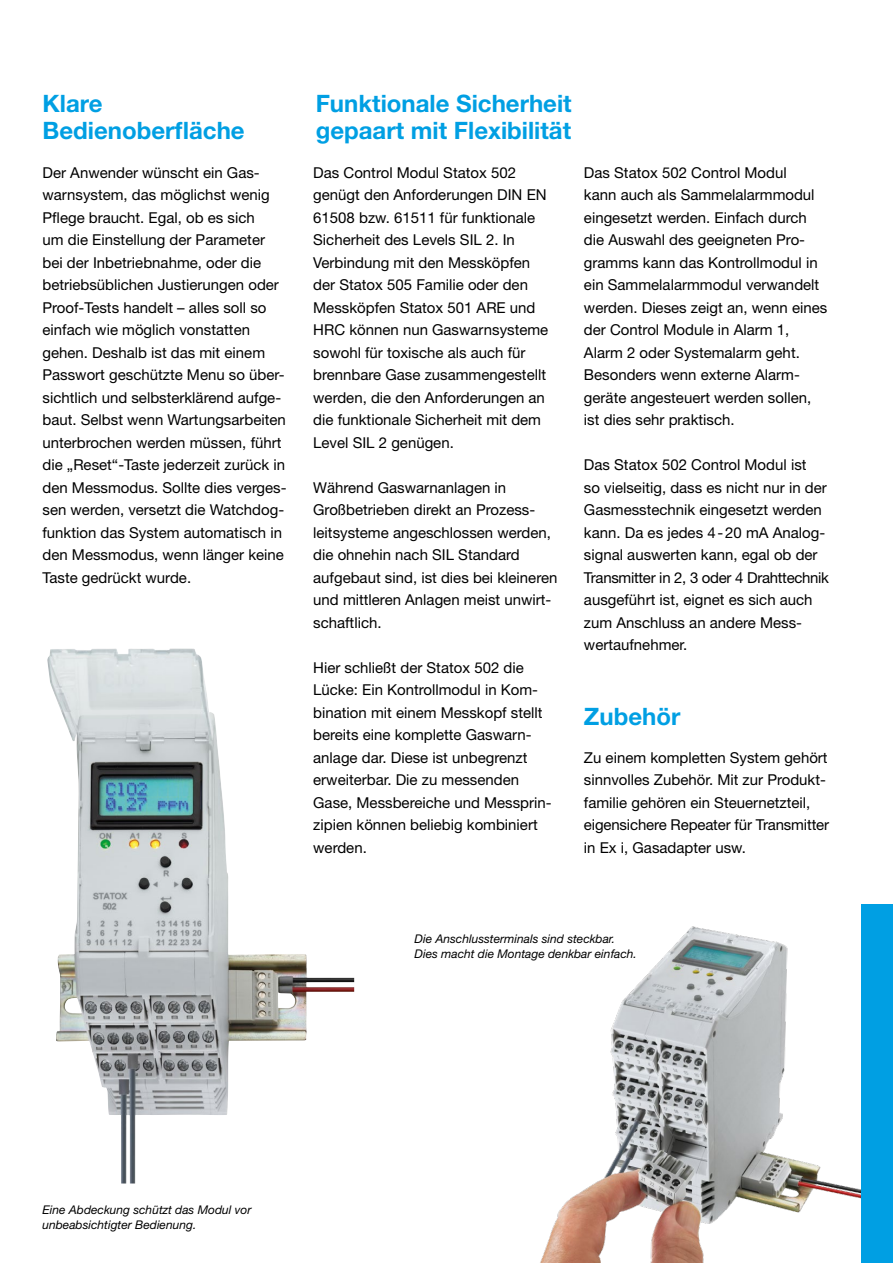
<style>
.page{position:relative;width:893px;height:1263px;background:#fff}
.page>*{position:absolute;margin:0;border:0;box-sizing:border-box;transform-origin:0 0}
.t1{font:700 24px/27px "Helvetica Neue";color:#009fe3}
.t2{font:15px/22.5px "Helvetica Neue";color:#000}
.t3{font:italic 12px/15px "Helvetica Neue";color:#000}
</style>
<div class="page">
<img style="left:47px;top:648px;width:307px;height:535px">
<img style="left:540px;top:926px;width:321px;height:337px">
<div style="left:861px;top:904px;width:32px;height:359px;background:#009fe3"></div>
<h1 class="t1" style="left:43px;top:90px;width:204px">Klare<br>Bedienoberfläche</h1>
<h1 class="t1" style="left:316px;top:90px;width:257px">Funktionale Sicherheit gepaart mit Flexibilität</h1>
<p class="t2" style="left:43px;top:161px;width:246px">Der Anwender wünscht ein Gas&shy;warnsystem, das möglichst wenig Pflege braucht. Egal, ob es sich<br>um die Einstellung der Parameter bei der Inbetriebnahme, oder die betriebsüblichen Justierungen oder Proof-Tests handelt – alles soll so einfach wie möglich vonstatten gehen. Deshalb ist das mit einem Passwort geschützte Menu so über&shy;sichtlich und selbsterklärend aufge&shy;baut. Selbst wenn Wartungsarbeiten unterbrochen werden müssen, führt die „Reset“-Taste jederzeit zurück in den Messmodus. Sollte dies verges&shy;sen werden, versetzt die Watchdog&shy;funktion das System automatisch in den Messmodus, wenn länger keine Taste gedrückt wurde.</p>
<p class="t2" style="left:313px;top:161px;width:237px">Das Control Modul Statox 502 genügt den Anforderungen DIN EN<br>61508 bzw. 61511 für funktionale<br>Sicherheit des Levels SIL 2. In<br>Verbindung mit den Messköpfen der Statox 505 Familie oder den<br>Messköpfen Statox 501 ARE und<br>HRC können nun Gaswarnsysteme sowohl für toxische als auch für brennbare Gase zusammengestellt werden, die den Anforderungen an die funktionale Sicherheit mit dem<br>Level SIL 2 genügen.</p>
<p class="t2" style="left:313px;top:476px;width:246px">Während Gaswarnanlagen in<br>Großbetrieben direkt an Prozess&shy;leitsysteme angeschlossen werden, die ohnehin nach SIL Standard aufgebaut sind, ist dies bei kleineren und mittleren Anlagen meist unwirt&shy;schaftlich.</p>
<p class="t2" style="left:313px;top:656px;width:240px">Hier schließt der Statox 502 die<br>Lücke: Ein Kontrollmodul in Kom&shy;bination mit einem Messkopf stellt bereits eine komplette Gaswarn&shy;anlage dar. Diese ist unbegrenzt erweiterbar. Die zu messenden<br>Gase, Messbereiche und Messprin&shy;zipien können beliebig kombiniert werden.</p>
<p class="t2" style="left:584px;top:161px;width:245px">Das Statox 502 Control Modul<br>kann auch als Sammelalarmmodul eingesetzt werden. Einfach durch die Auswahl des geeigneten Pro&shy;gramms kann das Kontrollmodul in ein Sammelalarmmodul verwandelt werden. Dieses zeigt an, wenn eines der Control Module in Alarm 1,<br>Alarm 2 oder Systemalarm geht.<br>Besonders wenn externe Alarm&shy;geräte angesteuert werden sollen, ist dies sehr praktisch.</p>
<p class="t2" style="left:584px;top:453px;width:247px">Das Statox 502 Control Modul ist<br>so vielseitig, dass es nicht nur in der<br>Gasmesstechnik eingesetzt werden kann. Da es jedes 4-20 mA Analog&shy;signal auswerten kann, egal ob der<br>Transmitter in 2, 3 oder 4 Drahttechnik ausgeführt ist, eignet es sich auch zum Anschluss an andere Mess&shy;wertaufnehmer.</p>
<h1 class="t1" style="left:584px;top:702px;width:98px">Zubehör</h1>
<p class="t2" style="left:584px;top:746px;width:247px">Zu einem kompletten System gehört sinnvolles Zubehör. Mit zur Produkt&shy;familie gehören ein Steuernetzteil, eigensichere Repeater für Transmitter in Ex i, Gasadapter usw.</p>
<p class="t3" style="left:43px;top:1202px;width:210px">Eine Abdeckung schützt das Modul vor unbeabsichtigter Bedienung.</p>
<p class="t3" style="left:415px;top:931px;width:224px">Die Anschlussterminals sind steckbar.<br>Dies macht die Montage denkbar einfach.</p>
</div>
